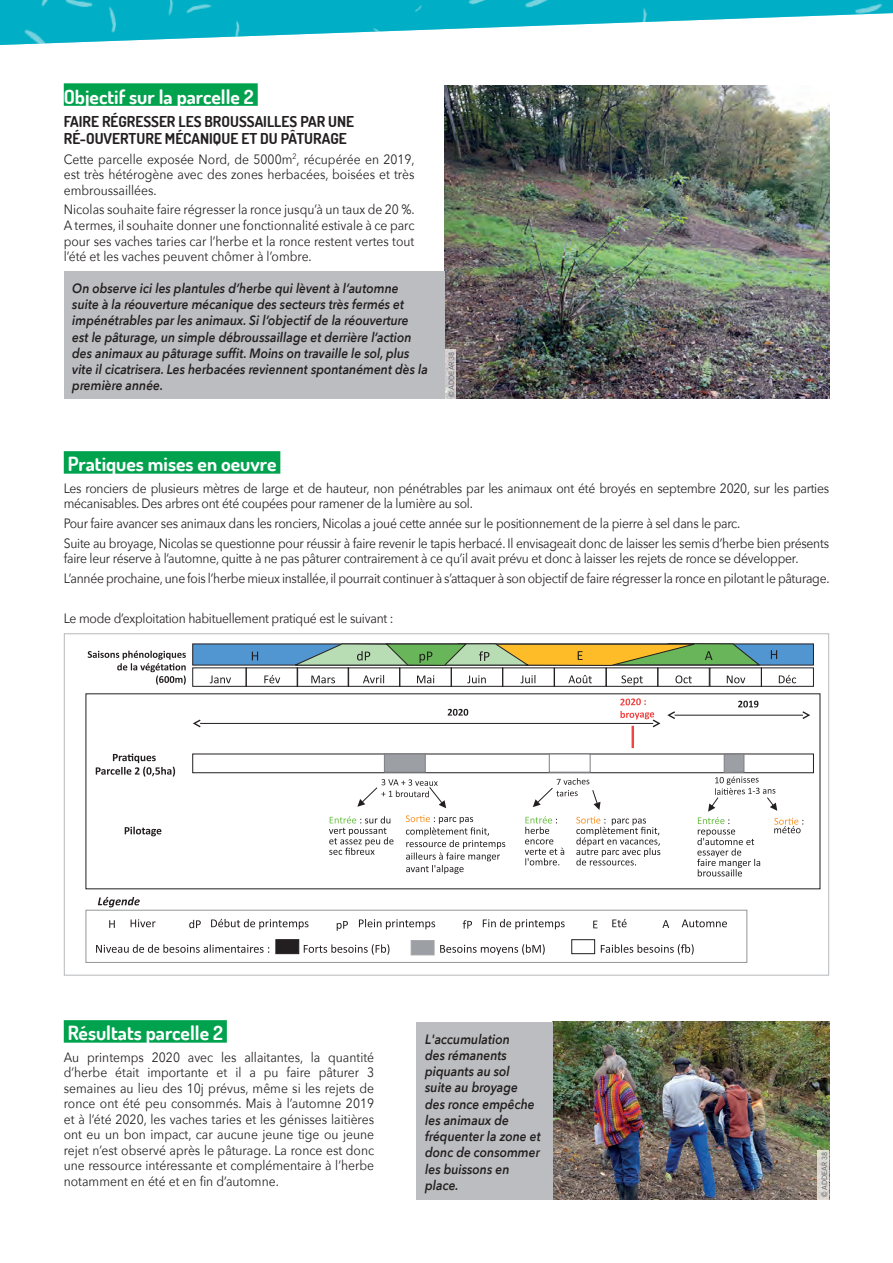
<style>
.page{position:relative;width:893px;height:1263px;background:#fff}
.page>*{position:absolute;margin:0;border:0;box-sizing:border-box;transform-origin:0 0}
.t1{font:700 19.5px "Dosis";color:#fff}
.t2{font:700 15px/17.2px "Dosis";color:#231f20}
.t3{font:13.5px/15.5px "Avenir Next";letter-spacing:-.02em;color:#231f20;text-align:justify;scale:.9 1}
.t4{font:italic 600 13.5px/16.2px "Avenir Next";color:#231f20;scale:.9 1}
.t5{font:500 7.5px "Avenir Next";color:#6c6d70;scale:.9 1}
</style>
<div class="page">
<img style="left:0;top:0;width:893px;height:45px">
<div style="left:64px;top:83px;width:194px;height:23px;background:#00a24e"></div>
<img style="left:445px;top:85px;width:384px;height:314px">
<svg style="left:445px;top:350px;width:11px;height:49px"></svg>
<svg style="left:192px;top:643px;width:622px;height:44px"></svg>
<svg style="left:85px;top:693px;width:736px;height:197px"></svg>
<svg style="left:85px;top:897px;width:662px;height:66px"></svg>
<hr style="left:675px;top:715px;width:128px;height:1px;background:#231f20">
<svg style="left:667px;top:711px;width:8px;height:8px"></svg>
<svg style="left:802px;top:711px;width:8px;height:8px"></svg>
<svg style="left:738px;top:701px;width:20px;height:6px"></svg>
<hr style="left:200px;top:723px;width:453px;height:1px;background:#231f20">
<svg style="left:193px;top:719px;width:8px;height:8px"></svg>
<svg style="left:448px;top:709px;width:20px;height:7px"></svg>
<hr style="left:632px;top:726px;width:2px;height:22px;background:#ef4644">
<svg style="left:620px;top:698px;width:26px;height:7px"></svg>
<svg style="left:620px;top:711px;width:40px;height:16px"></svg>
<svg style="left:88px;top:651px;width:98px;height:34px"></svg>
<svg style="left:125px;top:827px;width:36px;height:9px"></svg>
<svg style="left:192px;top:753px;width:622px;height:123px"></svg>
<div style="left:64px;top:451px;width:216px;height:23px;background:#00a24e"></div>
<div style="left:64px;top:1020px;width:163px;height:23px;background:#00a24e"></div>
<div style="left:64px;top:271px;width:381px;height:128px;background:#bcbdc0"></div>
<img style="left:553px;top:1022px;width:276px;height:177px">
<div style="left:417px;top:1022px;width:136px;height:177px;background:#bcbdc0"></div>
<div style="left:817px;top:1150px;width:12px;height:49px;background:#dcd8d2"></div>
<h1 class="t1" style="left:64px;top:84px;width:192px">Objectif sur la parcelle 2</h1>
<p class="t2" style="left:64px;top:112px;width:292px">FAIRE RÉGRESSER LES BROUSSAILLES PAR UNE<br>RÉ-OUVERTURE MÉCANIQUE ET DU PÂTURAGE</p>
<p class="t3" style="left:64px;top:151px;width:391px">Cette parcelle exposée Nord, de 5000m<sup>2</sup>, récupérée en 2019, est très hétérogène avec des zones herbacées, boisées et très embroussaillées.</p>
<p class="t3" style="left:64px;top:201px;width:391px">Nicolas souhaite faire régresser la ronce jusqu’à un taux de 20 %.<br>A termes, il souhaite donner une fonctionnalité estivale à ce parc pour ses vaches taries car l’herbe et la ronce restent vertes tout l’été et les vaches peuvent chômer à l’ombre.</p>
<p class="t4" style="left:72px;top:280px;width:397px">On observe ici les plantules d’herbe qui lèvent à l’automne suite à la réouverture mécanique des secteurs très fermés et impénétrables par les animaux. Si l’objectif de la réouverture est le pâturage, un simple débroussaillage et derrière l’action des animaux au pâturage suffit. Moins on travaille le sol, plus vite il cicatrisera. Les herbacées reviennent spontanément dès la première année.</p>
<p class="t5" style="left:445px;top:397px;width:51px;rotate:-90deg">© ADDEAR 38</p>
<h1 class="t1" style="left:68px;top:452px;width:210px">Pratiques mises en oeuvre</h1>
<p class="t3" style="left:64px;top:480px;width:852px">Les ronciers de plusieurs mètres de large et de hauteur, non pénétrables par les animaux ont été broyés en septembre 2020, sur les parties mécanisables. Des arbres ont été coupées pour ramener de la lumière au sol.</p>
<p class="t3" style="left:64px;top:513px;width:852px;line-height:19.8px">Pour faire avancer ses animaux dans les ronciers, Nicolas a joué cette année sur le positionnement de la pierre à sel dans le parc.<br>Suite au broyage, Nicolas se questionne pour réussir à faire revenir le tapis herbacé. Il envisageait donc de laisser les semis d’herbe bien présents</p>
<p class="t3" style="left:64px;top:548px;width:852px;line-height:19.8px">faire leur réserve à l’automne, quitte à ne pas pâturer contrairement à ce qu’il avait prévu et donc à laisser les rejets de ronce se développer.<br>L’année prochaine, une fois l’herbe mieux installée, il pourrait continuer à s’attaquer à son objectif de faire régresser la ronce en pilotant le pâturage.</p>
<p class="t3" style="left:64px;top:610px;width:368px">Le mode d’exploitation habituellement pratiqué est le suivant :</p>
<h1 class="t1" style="left:68px;top:1021px;width:157px">Résultats parcelle 2</h1>
<p class="t3" style="left:64px;top:1049px;width:346px">Au printemps 2020 avec les allaitantes, la quantité d’herbe était importante et il a pu faire pâturer 3 semaines au lieu des 10j prévus, même si les rejets de ronce ont été peu consommés. Mais à l’automne 2019 et à l’été 2020, les vaches taries et les génisses laitières ont eu un bon impact, car aucune jeune tige ou jeune rejet n’est observé après le pâturage. La ronce est donc une ressource intéressante et complémentaire à l’herbe notamment en été et en fin d’automne.</p>
<p class="t4" style="left:425px;top:1031px;width:130px">L'accumulation<br>des rémanents piquants au sol<br>suite au broyage des ronce empêche les animaux de fréquenter la zone et donc de consommer les buissons en place.</p>
<p class="t5" style="left:818px;top:1197px;width:51px;rotate:-90deg">© ADDEAR 38</p>
</div>
